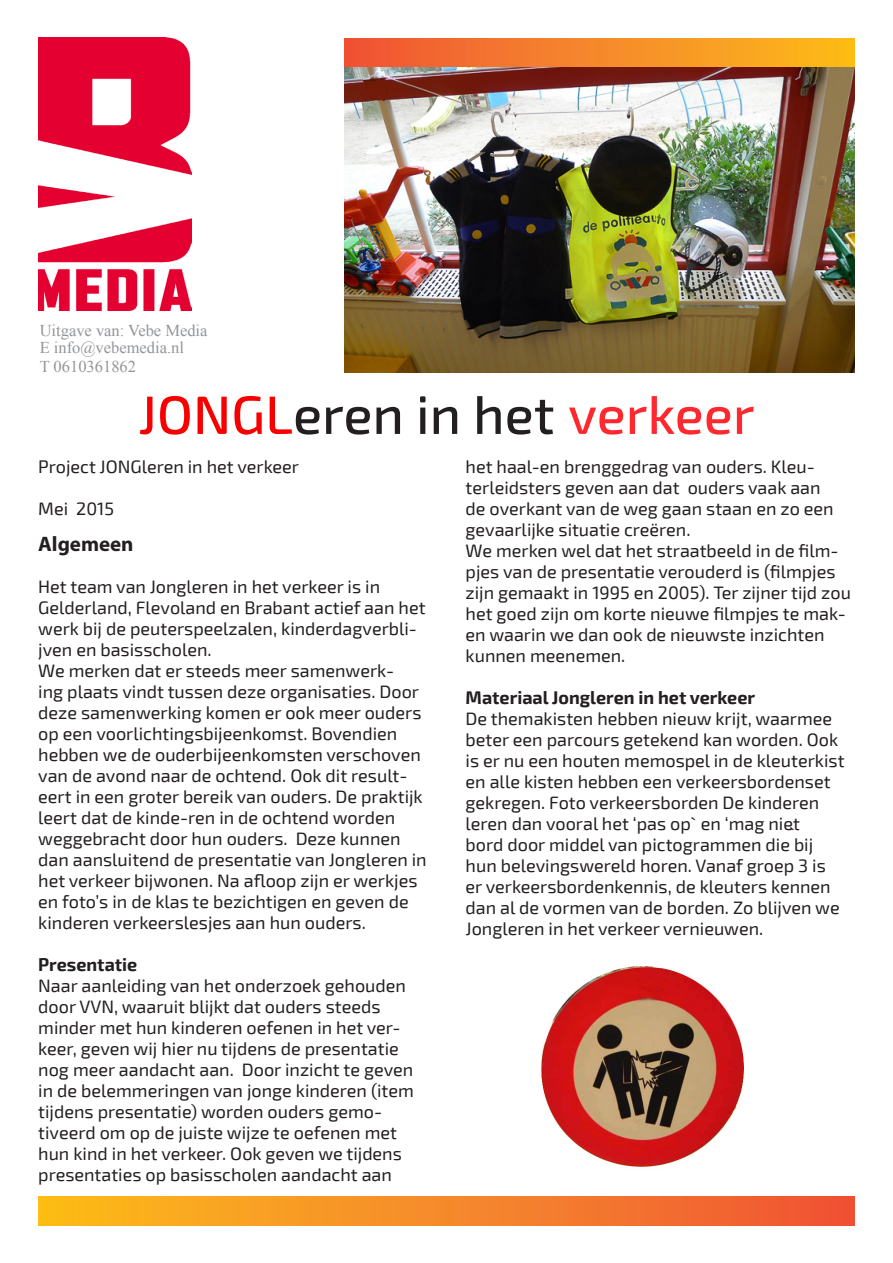
<style>
.page{position:relative;width:893px;height:1263px;background:#fff}
.page>*{position:absolute;margin:0;border:0;box-sizing:border-box;transform-origin:0 0}
.Address{font:500 54px "Exo 2";color:#231f20}
.Address-2{font:700 21px "Myriad Pro";color:#231f20}
.Address-3{font:18px/21px "Exo 2";color:#231f20}
.Address-4{font:700 18px "Exo 2";color:#231f20}
.Address-5{font:16.5px "Times New Roman";color:#939598}
.s1{color:#f80000}
.s2{color:#ff282e}
</style>
<div class="page">
<div style="left:38px;top:1197px;width:817px;height:28px;background:linear-gradient(to right,#fcbe1a,#ef5337)"></div>
<div style="left:345px;top:38px;width:510px;height:29px;background:linear-gradient(to right,#ef5337,#fcbe1a)"></div>
<img style="left:38px;top:37px;width:154px;height:274px">
<img style="left:541px;top:967px;width:203px;height:200px">
<img style="left:345px;top:67px;width:510px;height:305px">
<p class="Address-5" style="left:40px;top:320px;width:169px">Uitgave van: Vebe Media</p>
<p class="Address-5" style="left:40px;top:336px;width:146px">E info@vebemedia.nl</p>
<p class="Address-5" style="left:40px;top:356px;width:98px">T 0610361862</p>
<p class="Address" style="left:138px;top:383px;width:618px"><span class="s1">JONGL</span>eren in het <span class="s2">verkeer</span></p>
<p class="Address-3" style="left:38px;top:457px;width:262px">Project JONGleren in het verkeer</p>
<p class="Address-3" style="left:38px;top:499px;width:77px">Mei 2015</p>
<p class="Address-2" style="left:38px;top:530px;width:97px">Algemeen</p>
<p class="Address-3" style="left:38px;top:577px;width:389px">Het team van Jongleren in het verkeer is in Gelderland, Flevoland en Brabant actief aan het werk bij de peuterspeelzalen, kinderdagverbli&shy;jven en basisscholen.</p>
<p class="Address-3" style="left:38px;top:661px;width:390px">We merken dat er steeds meer samenwerk-<br>ing plaats vindt tussen deze organisaties. Door deze samenwerking komen er ook meer ouders op een voorlichtingsbijeenkomst. Bovendien hebben we de ouderbijeenkomsten verschoven van de avond naar de ochtend. Ook dit result&shy;eert in een groter bereik van ouders. De praktijk leert dat de kinde-ren in de ochtend worden weggebracht door hun ouders. Deze kunnen dan aansluitend de presentatie van Jongleren in het verkeer bijwonen. Na afloop zijn er werkjes en foto’s in de klas te bezichtigen en geven de kinderen verkeerslesjes aan hun ouders.</p>
<p class="Address-4" style="left:38px;top:954px;width:101px">Presentatie</p>
<p class="Address-3" style="left:38px;top:976px;width:377px">Naar aanleiding van het onderzoek gehouden door VVN, waaruit blijkt dat ouders steeds minder met hun kinderen oefenen in het ver&shy;keer, geven wij hier nu tijdens de presentatie nog meer aandacht aan. Door inzicht te geven in de belemmeringen van jonge kinderen (item tijdens presentatie) worden ouders gemo&shy;tiveerd om op de juiste wijze te oefenen met hun kind in het verkeer. Ook geven we tijdens presentaties op basisscholen aandacht aan</p>
<p class="Address-3" style="left:466px;top:457px;width:370px">het haal-en brenggedrag van ouders. Kleu&shy;terleidsters geven aan dat ouders vaak aan de overkant van de weg gaan staan en zo een gevaarlijke situatie creëren.</p>
<p class="Address-3" style="left:466px;top:541px;width:387px">We merken wel dat het straatbeeld in de film&shy;pjes van de presentatie verouderd is (filmpjes zijn gemaakt in 1995 en 2005). Ter zijner tijd zou het goed zijn om korte nieuwe filmpjes te mak&shy;en waarin we dan ook de nieuwste inzichten kunnen meenemen.</p>
<p class="Address-4" style="left:466px;top:687px;width:291px">Materiaal Jongleren in het verkeer</p>
<p class="Address-3" style="left:466px;top:709px;width:380px">De themakisten hebben nieuw krijt, waarmee beter een parcours getekend kan worden. Ook is er nu een houten memospel in de kleuterkist en alle kisten hebben een verkeersbordenset gekregen. Foto verkeersborden De kinderen leren dan vooral het ‘pas op` en ‘mag niet</p>
<p class="Address-3" style="left:789px;top:823px;width:7px">`</p>
<p class="Address-3" style="left:466px;top:835px;width:376px">bord door middel van pictogrammen die bij hun belevingswereld horen. Vanaf groep 3 is er verkeersbordenkennis, de kleuters kennen dan al de vormen van de borden. Zo blijven we Jongleren in het verkeer vernieuwen.</p>
</div>
